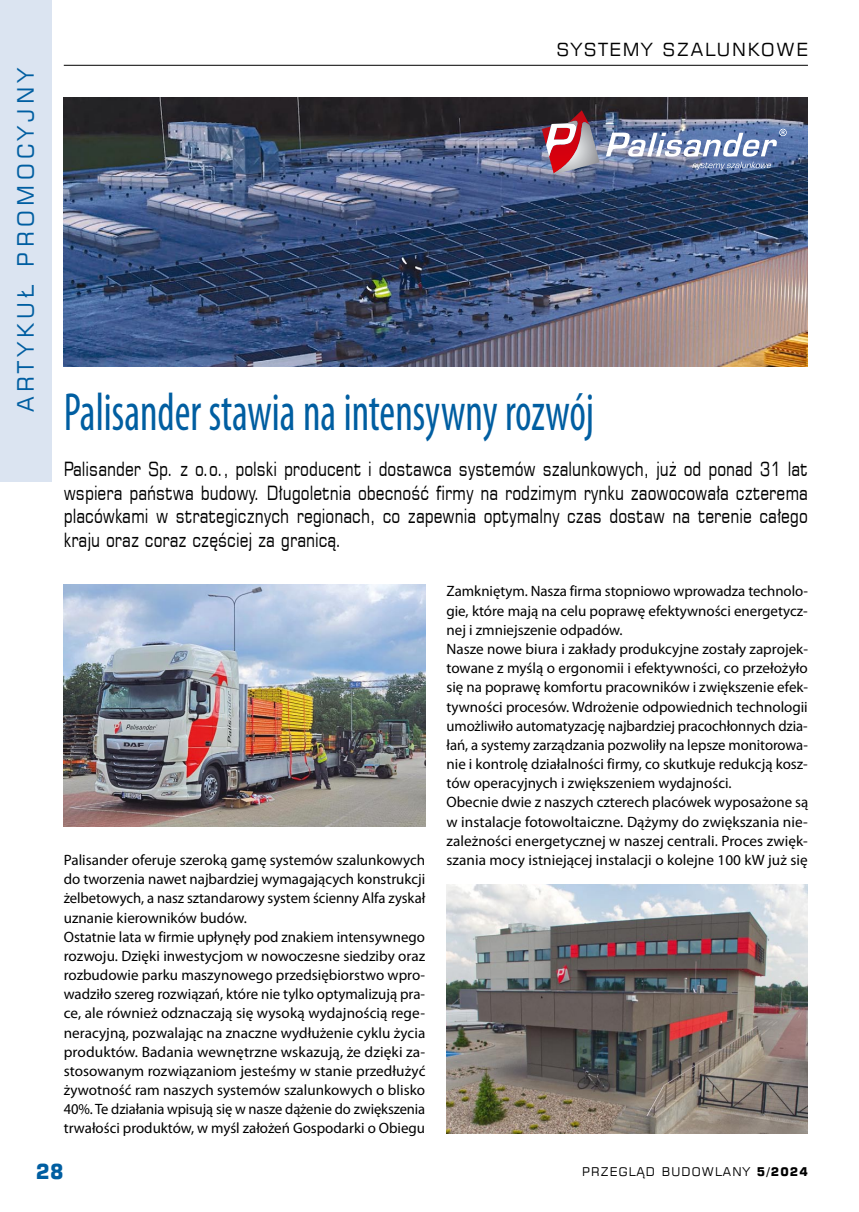
<style>
.page{position:relative;width:859px;height:1212px;background:#fff}
.page>*{position:absolute;margin:0;border:0;box-sizing:border-box;transform-origin:0 0}
.t1{font:condensed 54px "Myriad Pro";color:#005ea1;scale:.8 1}
.t2{font:22.5px "Square 721 EU";letter-spacing:.2em;color:#005ea1}
.t3{font:700 21px "Square 721 EU";color:#005ea1;scale:.95 1}
.t4{font:19.5px/23.5px "Square 721 EU";color:#000;text-align:justify;scale:.8 1}
.t5{font:18px "Square 721 EU";letter-spacing:.1em;color:#000}
.t6{font:15px/19.2px "Myriad Pro";color:#000}
.t7{font:12px "Square 721 EU";letter-spacing:.1em;color:#000}
.s1{font-weight:700}
</style>
<div class="page">
<div style="left:0;top:0;width:51px;height:481px;background:#dbe4f1"></div>
<hr style="left:64px;top:65px;width:744px;height:1px;background:#000">
<img style="left:446px;top:884px;width:362px;height:249px">
<img style="left:64px;top:584px;width:361px;height:242px">
<img style="left:64px;top:98px;width:744px;height:268px">
<img style="left:542px;top:110px;width:58px;height:64px">
<svg style="left:606px;top:129px;width:181px;height:41px"></svg>
<h2 class="t2" style="left:11px;top:412px;width:344px;rotate:-90deg">ARTYKU Ł PROMOCYJNY</h2>
<p class="t5" style="left:557px;top:38px;width:121px">systemy SZALUN</p>
<p class="t5" style="left:748px;top:38px;width:62px">KOwe</p>
<h1 class="t1" style="left:64px;top:380px;width:664px">Palisander stawia na intensywny rozwój</h1>
<p class="t4" style="left:64px;top:457px;width:932px">Palisander Sp. z o.o., polski producent i dostawca systemów szalunkowych, już od ponad 31 lat wspiera państwa budowy. Długoletnia obecność firmy na rodzimym rynku zaowocowała czterema placówkami w strategicznych regionach, co zapewnia optymalny czas dostaw na terenie całego kraju oraz coraz częściej za granicą.</p>
<p class="t6" style="left:446px;top:582px;width:363px">Zamkniętym. Nasza firma stopniowo wprowadza technolo&shy;gie, które mają na celu poprawę efektywności energetycz&shy;nej i zmniejszenie odpadów.<br>Nasze nowe biura i zakłady produkcyjne zostały zaprojek&shy;towane z myślą o ergonomii i efektywności, co przełożyło się na poprawę komfortu pracowników i zwiększenie efek&shy;tywności procesów. Wdrożenie odpowiednich technologii umożliwiło automatyzację najbardziej pracochłonnych dzia&shy;łań, a systemy zarządzania pozwoliły na lepsze monitorowa&shy;nie i kontrolę działalności firmy, co skutkuje redukcją kosz&shy;tów operacyjnych i zwiększeniem wydajności.<br>Obecnie dwie z naszych czterech placówek wyposażone są w instalacje fotowoltaiczne. Dążymy do zwiększania nie&shy;zależności energetycznej w naszej centrali. Proces zwięk&shy;szania mocy istniejącej instalacji o kolejne 100 kW już się</p>
<p class="t6" style="left:64px;top:850px;width:363px">Palisander oferuje szeroką gamę systemów szalunkowych do tworzenia nawet najbardziej wymagających konstrukcji żelbetowych, a nasz sztandarowy system ścienny Alfa zyskał uznanie kierowników budów.<br>Ostatnie lata w firmie upłynęły pod znakiem intensywnego rozwoju. Dzięki inwestycjom w nowoczesne siedziby oraz rozbudowie parku maszynowego przedsiębiorstwo wpro&shy;wadziło szereg rozwiązań, które nie tylko optymalizują pra&shy;ce, ale również odznaczają się wysoką wydajnością rege&shy;neracyjną, pozwalając na znaczne wydłużenie cyklu życia produktów. Badania wewnętrzne wskazują, że dzięki za&shy;stosowanym rozwiązaniom jesteśmy w stanie przedłużyć żywotność ram naszych systemów szalunkowych o blisko 40%. Te działania wpisują się w nasze dążenie do zwiększenia trwałości produktów, w myśl założeń Gospodarki o Obiegu</p>
<h3 class="t3" style="left:36px;top:1158px;width:31px">28</h3>
<p class="t7" style="left:582px;top:1164px;width:227px">PRzeglĄd budowlany <span class="s1">5/2024</span></p>
</div>
